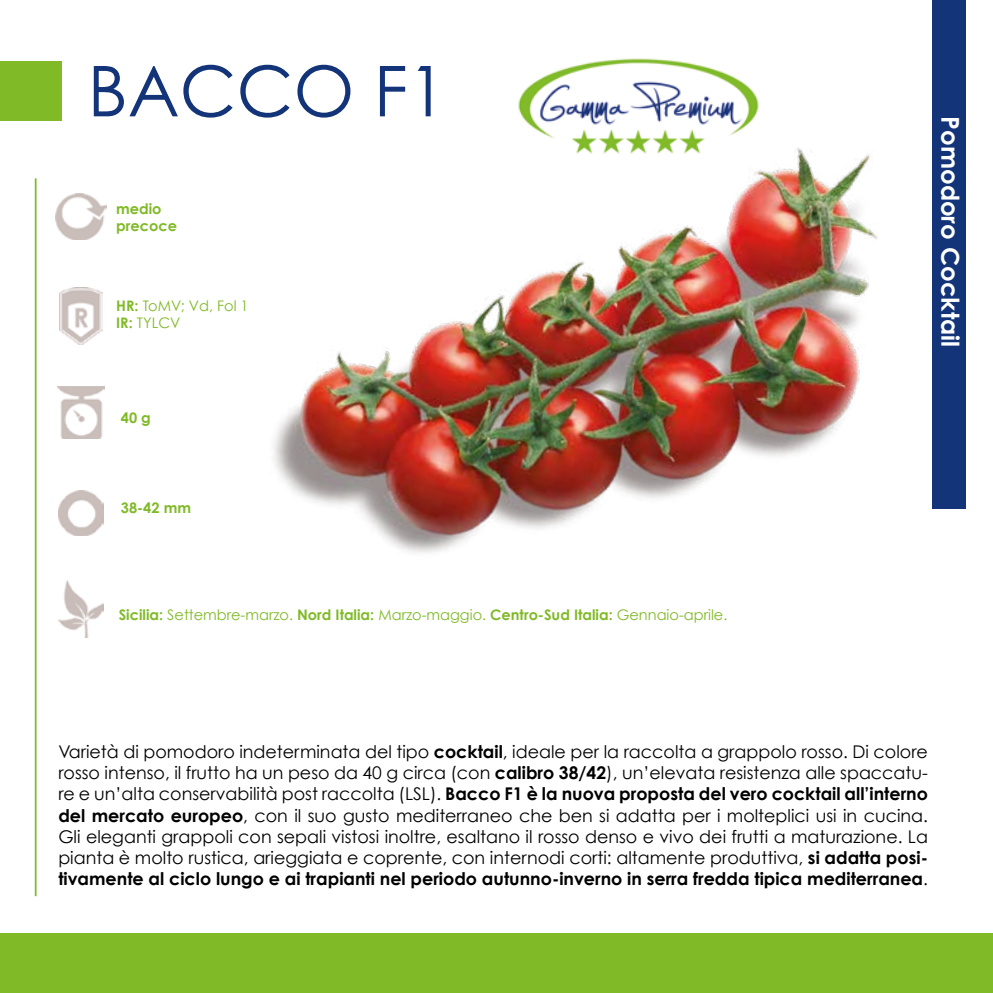
<style>
.page{position:relative;width:993px;height:993px;background:#fff}
.page>*{position:absolute;margin:0;border:0;box-sizing:border-box;transform-origin:0 0}
.t1{font:70px "Century Gothic";color:#133478}
.t2{font:700 24.5px "Century Gothic";color:#fff}
.t3{font:17.5px/21px "Century Gothic";color:#000;text-align:justify}
.t4{font:14.53px/17.5px "Century Gothic";color:#80ba27}
.t5{font:700 14.53px/17.5px "Century Gothic";color:#80ba27}
.s1{font-weight:700}
</style>
<div class="page">
<img style="left:55px;top:193px;width:51px;height:46px">
<img style="left:59px;top:287px;width:43px;height:58px">
<img style="left:57px;top:386px;width:47px;height:52px">
<img style="left:58px;top:580px;width:45px;height:57px">
<hr style="left:35px;top:178px;width:2px;height:717px;background:#80ba27">
<div style="left:932px;top:0;width:33px;height:508px;background:#133478"></div>
<div style="left:0;top:933px;width:992px;height:59px;background:#80ba27"></div>
<div style="left:0;top:61px;width:61px;height:60px;background:#80ba27"></div>
<img style="left:58px;top:490px;width:45px;height:45px">
<img style="left:274px;top:148px;width:667px;height:405px">
<img style="left:511px;top:58px;width:253px;height:101px">
<h1 class="t1" style="left:87px;top:48px;width:360px">BACCO F1</h1>
<p class="t5" style="left:116px;top:199px;width:62px">medio precoce</p>
<p class="t4" style="left:116px;top:296px;width:134px"><span class="s1">HR:</span> ToMV; Vd, Fol 1<br><span class="s1">IR:</span> TYLCV</p>
<p class="t5" style="left:121px;top:409px;width:31px">40 g</p>
<p class="t5" style="left:121px;top:498px;width:72px">38-42 mm</p>
<p class="t4" style="left:119px;top:605px;width:610px"><span class="s1">Sicilia:</span> Settembre-marzo. <span class="s1">Nord Italia:</span> Marzo-maggio. <span class="s1">Centro-Sud Italia:</span> Gennaio-aprile.</p>
<h2 class="t2" style="left:965px;top:116px;width:232px;rotate:90deg">Pomodoro Cocktail</h2>
<p class="t3" style="left:58px;top:741px;width:870px">Varietà di pomodoro indeterminata del tipo <span class="s1">cocktail</span>, ideale per la raccolta a grappolo rosso. Di colore rosso intenso, il frutto ha un peso da 40 g circa (con <span class="s1">calibro 38/42</span>), un’elevata resistenza alle spaccatu&shy;re e un’alta conservabilità post raccolta (LSL). <span class="s1">Bacco F1 è la nuova proposta del vero cocktail all’interno del mercato europeo</span>, con il suo gusto mediterraneo che ben si adatta per i molteplici usi in cucina.<br>Gli eleganti grappoli con sepali vistosi inoltre, esaltano il rosso denso e vivo dei frutti a maturazione. La pianta è molto rustica, arieggiata e coprente, con internodi corti: altamente produttiva, <span class="s1">si adatta posi&shy;tivamente al ciclo lungo e ai trapianti nel periodo autunno-inverno in serra fredda tipica mediterranea</span>.</p>
</div>
